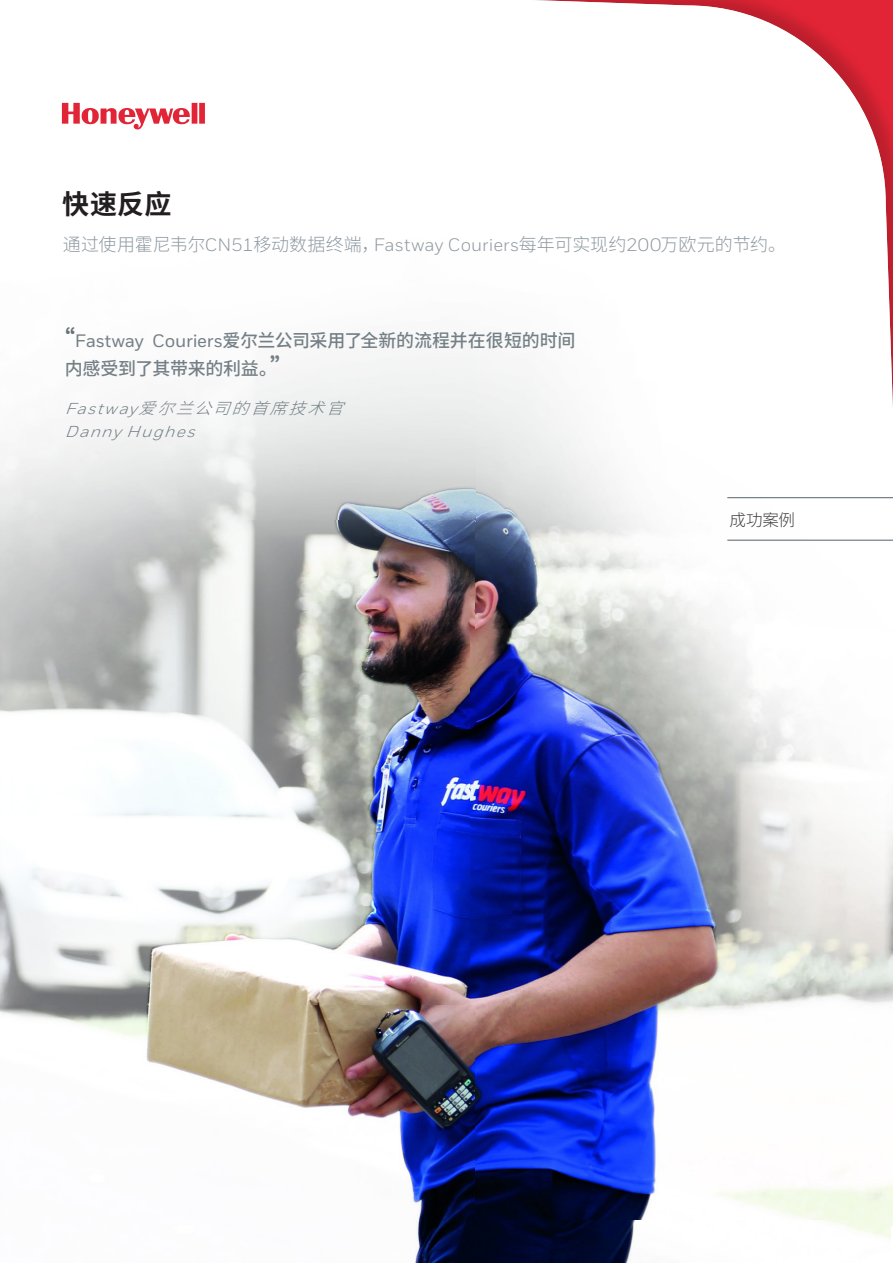
<style>
.page{position:relative;width:893px;height:1263px;background:#fff}
.page>*{position:absolute;margin:0;border:0;box-sizing:border-box;transform-origin:0 0}
.Datasheet__Title_1{font:700 27px "Source Han Sans CN";color:#231f20}
.Datasheet__Title_2_1{font:300 18px "Source Han Sans CN";letter-spacing:-.005em;color:#8e99a0}
.Body__9_14_pt{font:500 18px/28.5px "Source Han Sans CN";letter-spacing:-.015em;color:#748086}
.Body__9_14_pt-2{font:300 16.5px "Source Han Sans CN";color:#3e3e3f}
.Body__9_14_pt-3{font:italic 300 15.75px "Source Han Sans CN";color:#748086;scale:1.06 1}
.Body__9_14_pt-4{font:italic 15.75px "Honeywell Sans";color:#748086;scale:1.06 1}
.s1{font-family:"Honeywell Sans";font-weight:400}
.s2{font-family:"Honeywell Sans";font-weight:700;font-size:27px;color:#687379}
.s3{font-family:"Honeywell Sans"}
.s4{font-family:"Honeywell Sans";font-weight:700;font-size:27px}
</style>
<div class="page">
<img style="left:474px;top:590px;width:254px;height:40px">
<img style="left:0;top:521px;width:474px;height:484px">
<svg style="left:62px;top:103px;width:143px;height:27px"></svg>
<div style="left:301px;top:0;width:592px;height:590px;background:#231f20;opacity:.2"></div>
<img style="left:471px;top:630px;width:422px;height:596px">
<img style="left:0;top:1005px;width:475px;height:258px">
<img style="left:467px;top:1221px;width:423px;height:42px">
<hr style="left:727px;top:497px;width:166px;height:1px;background:#687379">
<hr style="left:727px;top:540px;width:166px;height:1px;background:#687379">
<p class="Datasheet__Title_1" style="left:62px;top:189px;width:111px">快速反应</p>
<p class="Datasheet__Title_2_1" style="left:63px;top:234px;width:725px">通过使用霍尼韦尔<span class="s1">CN51</span>移动数据终端，<span class="s1">Fastway Couriers</span>每年可实现约<span class="s1">200</span>万欧元的节约。</p>
<p class="Body__9_14_pt" style="left:65px;top:326px;width:512px"><span class="s2">“</span><span class="s3">Fastway Couriers</span>爱尔兰公司采用了全新的流程并在很短的时间内感受到了其带来的利益。<span class="s4">”</span></p>
<p class="Body__9_14_pt-3" style="left:65px;top:400px;width:279px"><span class="s1">Fa s tw ay</span>爱尔兰公司的首席技术官</p>
<p class="Body__9_14_pt-4" style="left:65px;top:422px;width:130px">Danny Hughes</p>
<p class="Body__9_14_pt-2" style="left:729px;top:511px;width:67px">成功案例</p>
</div>
